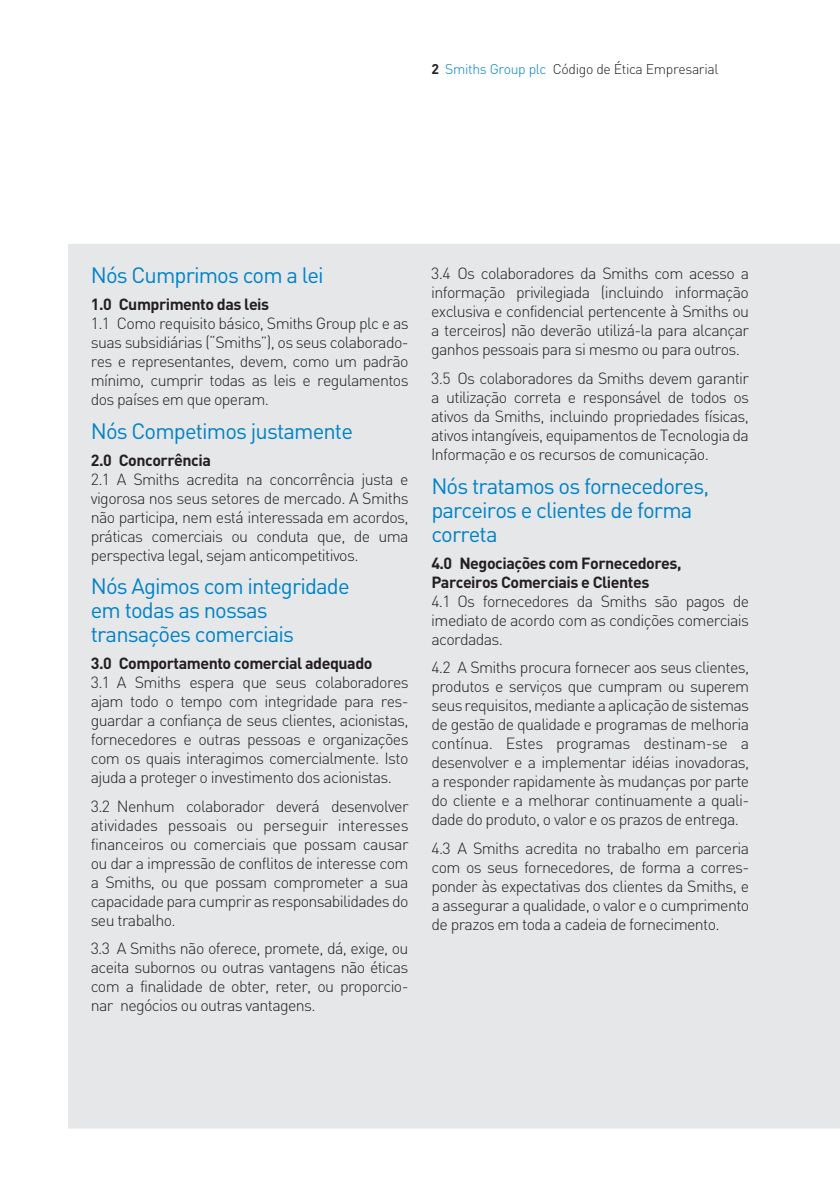
<style>
.page{position:relative;width:840px;height:1191px;background:#fff}
.page>*{position:absolute;margin:0;border:0;box-sizing:border-box;transform-origin:0 0}
.t1{font:22px/24px "DIN";letter-spacing:-.04em;color:#0082c8}
.t2{font:300 16px/19px "DIN";letter-spacing:-.04em;color:#231f20;text-align:justify}
.t3{font:700 16px/19px "DIN";letter-spacing:-.03em;color:#231f20}
.t4{font:300 14px "DIN";letter-spacing:-.025em;color:#231f20}
.s1{font-weight:700}
.s2{color:#0082c8}
</style>
<div class="page">
<div style="left:68px;top:244px;width:771px;height:884px;background:#e6e7e9"></div>
<p class="t4" style="left:431px;top:60px;width:288px"><span class="s1">2</span> <span class="s2">Smiths Group plc</span> Código de Ética Empresarial</p>
<h1 class="t1" style="left:91px;top:263px;width:234px">Nós Cumprimos com a lei</h1>
<p class="t3" style="left:91px;top:294px;width:180px">1.0 Cumprimento das leis</p>
<p class="t2" style="left:91px;top:314px;width:319px">1.1 Como requisito básico, Smiths Group plc e as suas subsidiárias (“Smiths”), os seus colaborado&shy;res e representantes, devem, como um padrão mínimo, cumprir todas as leis e regulamentos dos países em que operam.</p>
<h1 class="t1" style="left:91px;top:418px;width:263px">Nós Competimos justamente</h1>
<p class="t3" style="left:91px;top:450px;width:122px">2.0 Concorrência</p>
<p class="t2" style="left:91px;top:469px;width:319px">2.1 A Smiths acredita na concorrência justa e vigorosa nos seus setores de mercado. A Smiths não participa, nem está interessada em acordos, práticas comerciais ou conduta que, de uma perspectiva legal, sejam anticompetitivos.</p>
<h1 class="t1" style="left:91px;top:574px;width:260px">Nós Agimos com integridade em todas as nossas transações comerciais</h1>
<p class="t3" style="left:91px;top:653px;width:283px">3.0 Comportamento comercial adequado</p>
<p class="t2" style="left:91px;top:673px;width:319px">3.1 A Smiths espera que seus colaboradores ajam todo o tempo com integridade para res&shy;guardar a confiança de seus clientes, acionistas, fornecedores e outras pessoas e organizações com os quais interagimos comercialmente. Isto ajuda a proteger o investimento dos acionistas.</p>
<p class="t2" style="left:91px;top:796px;width:319px">3.2 Nenhum colaborador deverá desenvolver atividades pessoais ou perseguir interesses financeiros ou comerciais que possam causar ou dar a impressão de conflitos de interesse com a Smiths, ou que possam comprometer a sua capacidade para cumprir as responsabilidades do seu trabalho.</p>
<p class="t2" style="left:91px;top:939px;width:319px">3.3 A Smiths não oferece, promete, dá, exige, ou aceita subornos ou outras vantagens não éticas com a finalidade de obter, reter, ou proporcio&shy;nar negócios ou outras vantagens.</p>
<p class="t2" style="left:431px;top:264px;width:319px">3.4 Os colaboradores da Smiths com acesso a informação privilegiada (incluindo informação exclusiva e confidencial pertencente à Smiths ou a terceiros) não deverão utilizá-la para alcançar ganhos pessoais para si mesmo ou para outros.</p>
<p class="t2" style="left:431px;top:368px;width:319px">3.5 Os colaboradores da Smiths devem garantir a utilização correta e responsável de todos os ativos da Smiths, incluindo propriedades físicas, ativos intangíveis, equipamentos de Tecnologia da Informação e os recursos de comunicação.</p>
<h1 class="t1" style="left:431px;top:473px;width:279px">Nós tratamos os fornecedores, parceiros e clientes de forma correta</h1>
<p class="t3" style="left:431px;top:552px;width:251px">4.0 Negociações com Fornecedores,<br>Parceiros Comerciais e Clientes</p>
<p class="t2" style="left:431px;top:591px;width:319px">4.1 Os fornecedores da Smiths são pagos de imediato de acordo com as condições comerciais acordadas.</p>
<p class="t2" style="left:431px;top:658px;width:319px">4.2 A Smiths procura fornecer aos seus clientes, produtos e serviços que cumpram ou superem seus requisitos, mediante a aplicação de sistemas de gestão de qualidade e programas de melhoria contínua. Estes programas destinam-se a desenvolver e a implementar idéias inovadoras, a responder rapidamente às mudanças por parte do cliente e a melhorar continuamente a quali&shy;dade do produto, o valor e os prazos de entrega.</p>
<p class="t2" style="left:431px;top:838px;width:319px">4.3 A Smiths acredita no trabalho em parceria com os seus fornecedores, de forma a corres&shy;ponder às expectativas dos clientes da Smiths, e a assegurar a qualidade, o valor e o cumprimento de prazos em toda a cadeia de fornecimento.</p>
</div>
